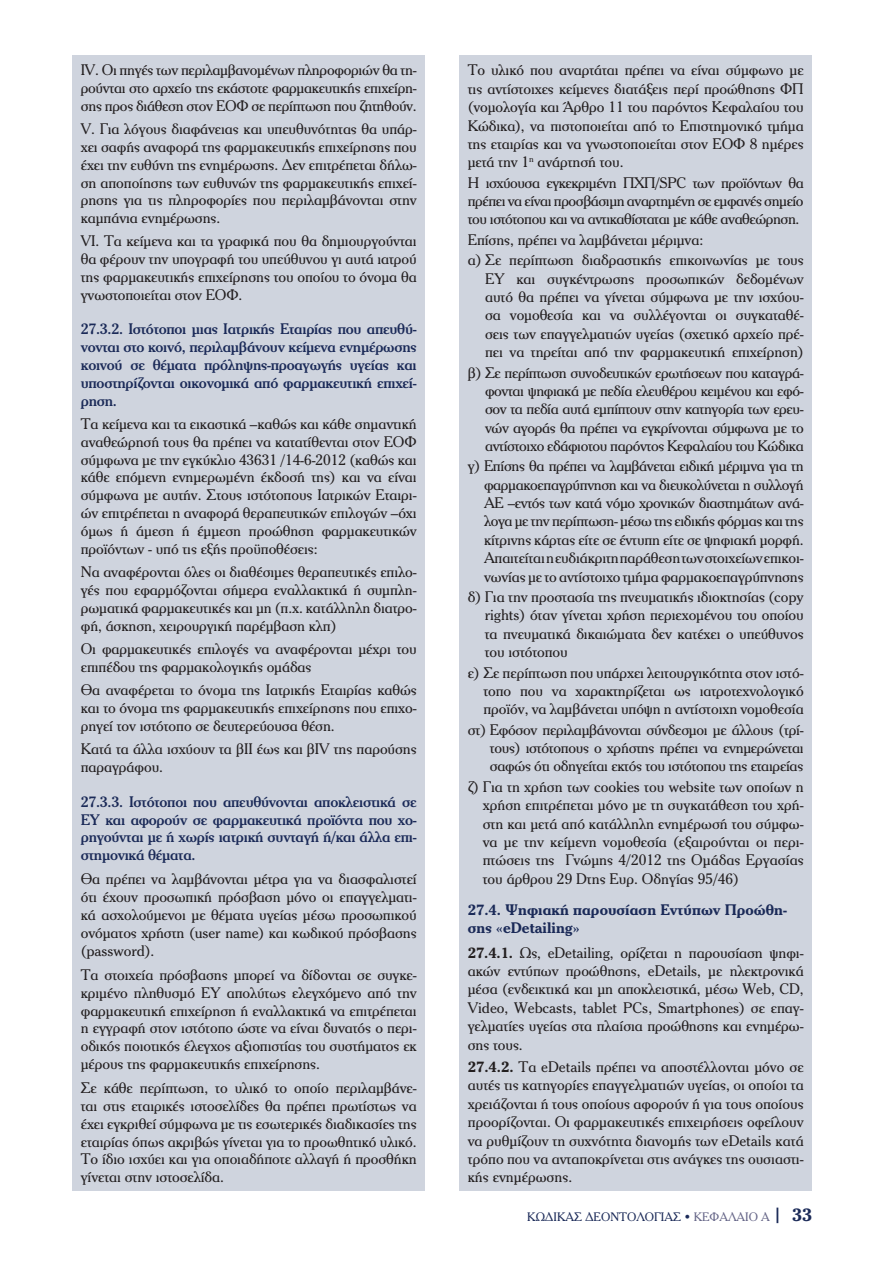
<style>
.page{position:relative;width:893px;height:1263px;background:#fff}
.page>*{position:absolute;margin:0;border:0;box-sizing:border-box;transform-origin:0 0}
.t1{font:15px/18.3px "PF Cheltenham";letter-spacing:-.005em;color:#231f20;text-align:justify}
.t2{font:500 15px/17.9px "PF Cheltenham";letter-spacing:-.02em;color:#1b2a58;text-align:justify}
.t3{font:700 15px/18.3px "PF Cheltenham";color:#1b2a58}
.t4{font:12px "PF Cheltenham";color:#1b2a58}
.s1{font-weight:700}
.s2{color:#656587}
.s3{font-weight:700;font-size:18px}
</style>
<div class="page">
<div style="left:72px;top:55px;width:353px;height:1136px;background:#cfd4de"></div>
<div style="left:459px;top:55px;width:353px;height:1136px;background:#cfd4de"></div>
<p class="t1" style="left:81px;top:61px;width:337px;line-height:17.9px">ΙV. Οι πηγές των περιλαµβανοµένων πληροφοριών θα τη&shy;ρούνται στο αρχείο της εκάστοτε φαρµακευτικής επιχείρη&shy;σης προς διάθεση στον ΕΟΦ σε περίπτωση που ζητηθούν.</p>
<p class="t1" style="left:81px;top:120px;width:337px;line-height:17.9px">V. Για λόγους διαφάνειας και υπευθυνότητας θα υπάρ&shy;χει σαφής αναφορά της φαρµακευτικής επιχείρησης που έχει την ευθύνη της ενηµέρωσης. ∆εν επιτρέπεται δήλω&shy;ση αποποίησης των ευθυνών της φαρµακευτικής επιχεί&shy;ρησης για τις πληροφορίες που περιλαµβάνονται στην καµπάνια ενηµέρωσης.</p>
<p class="t1" style="left:81px;top:232px;width:337px;line-height:17.9px">VI. Τα κείµενα και τα γραφικά που θα δηµιουργούνται θα φέρουν την υπογραφή του υπεύθυνου γι αυτά ιατρού της φαρµακευτικής επιχείρησης του οποίου το όνοµα θα γνωστοποιείται στον ΕΟΦ.</p>
<p class="t2" style="left:81px;top:320px;width:337px">27.3.2. Iστότοποι µιας Ιατρικής Εταιρίας που απευθύ&shy;νονται στο κοινό, περιλαµβάνουν κείµενα ενηµέρωσης κοινού σε θέµατα πρόληψης-προαγωγής υγείας και υποστηρίζονται οικονοµικά από φαρµακευτική επιχεί&shy;ρηση.</p>
<p class="t1" style="left:81px;top:415px;width:337px;line-height:17.9px">Τα κείµενα και τα εικαστικά –καθώς και κάθε σηµαντική αναθεώρησή τους θα πρέπει να κατατίθενται στον ΕΟΦ σύµφωνα µε την εγκύκλιο 43631 /14-6-2012 (καθώς και κάθε επόµενη ενηµερωµένη έκδοσή της) και να είναι σύµφωνα µε αυτήν. Στους ιστότοπους Ιατρικών Εταιρι&shy;ών επιτρέπεται η αναφορά θεραπευτικών επιλογών –όχι όµως ή άµεση ή έµµεση προώθηση φαρµακευτικών προϊόντων - υπό τις εξής προϋποθέσεις:</p>
<p class="t1" style="left:81px;top:563px;width:337px;line-height:17.9px">Να αναφέρονται όλες οι διαθέσιµες θεραπευτικές επιλο&shy;γές που εφαρµόζονται σήµερα εναλλακτικά ή συµπλη&shy;ρωµατικά φαρµακευτικές και µη (π.χ. κατάλληλη διατρο&shy;φή, άσκηση, χειρουργική παρέµβαση κλπ)</p>
<p class="t1" style="left:81px;top:640px;width:337px;line-height:17.9px">Οι φαρµακευτικές επιλογές να αναφέρονται µέχρι του επιπέδου της φαρµακολογικής οµάδας</p>
<p class="t1" style="left:81px;top:681px;width:337px;line-height:17.9px">Θα αναφέρεται το όνοµα της Ιατρικής Εταιρίας καθώς και το όνοµα της φαρµακευτικής επιχείρησης που επιχο&shy;ρηγεί τον ιστότοπο σε δευτερεύουσα θέση.</p>
<p class="t1" style="left:81px;top:740px;width:337px;line-height:17.9px">Κατά τα άλλα ισχύουν τα βΙΙ έως και βIV της παρούσης παραγράφου.</p>
<p class="t2" style="left:81px;top:792px;width:337px">27.3.3. Ιστότοποι που απευθύνονται αποκλειστικά σε ΕΥ και αφορούν σε φαρµακευτικά προϊόντα που χο&shy;ρηγούνται µε ή χωρίς ιατρική συνταγή ή/και άλλα επι&shy;στηµονικά θέµατα.</p>
<p class="t1" style="left:81px;top:870px;width:337px;line-height:17.9px">Θα πρέπει να λαµβάνονται µέτρα για να διασφαλιστεί ότι έχουν προσωπική πρόσβαση µόνο οι επαγγελµατι&shy;κά ασχολούµενοι µε θέµατα υγείας µέσω προσωπικού ονόµατος χρήστη (user name) και κωδικού πρόσβασης (password).</p>
<p class="t1" style="left:81px;top:965px;width:337px;line-height:17.9px">Τα στοιχεία πρόσβασης µπορεί να δίδονται σε συγκε&shy;κριµένο πληθυσµό ΕΥ απολύτως ελεγχόµενο από την φαρµακευτική επιχείρηση ή εναλλακτικά να επιτρέπεται η εγγραφή στον ιστότοπο ώστε να είναι δυνατός ο περι&shy;οδικός ποιοτικός έλεγχος αξιοπιστίας του συστήµατος εκ µέρους της φαρµακευτικής επιχείρησης.</p>
<p class="t1" style="left:81px;top:1079px;width:337px;line-height:17.9px">Σε κάθε περίπτωση, το υλικό το οποίο περιλαµβάνε&shy;ται στις εταιρικές ιστοσελίδες θα πρέπει πρωτίστως να έχει εγκριθεί σύµφωνα µε τις εσωτερικές διαδικασίες της εταιρίας όπως ακριβώς γίνεται για το προωθητικό υλικό.<br>Το ίδιο ισχύει και για οποιαδήποτε αλλαγή ή προσθήκη γίνεται στην ιστοσελίδα.</p>
<p class="t1" style="left:468px;top:61px;width:337px">Το υλικό που αναρτάται πρέπει να είναι σύµφωνο µε τις αντίστοιχες κείµενες διατάξεις περί προώθησης ΦΠ (νοµολογία και Άρθρο 11 του παρόντος Κεφαλαίου του Κώδικα), να πιστοποιείται από το Επιστηµονικό τµήµα της εταιρίας και να γνωστοποιείται στον ΕΟΦ 8 ηµέρες µετά την 1<sup>η</sup> ανάρτησή του.</p>
<p class="t1" style="left:468px;top:173px;width:337px">Η ισχύουσα εγκεκριµένη ΠΧΠ/SPC των προϊόντων θα πρέπει να είναι προσβάσιµη αναρτηµένη σε εµφανές σηµείο του ιστότοπου και να αντικαθίσταται µε κάθε αναθεώρηση.</p>
<p class="t1" style="left:468px;top:229px;width:337px;line-height:20.5px">Επίσης, πρέπει να λαµβάνεται µέριµνα:<br>α) Σε περίπτωση διαδραστικής επικοινωνίας µε τους</p>
<p class="t1" style="left:485px;top:269px;width:320px">ΕΥ και συγκέντρωσης προσωπικών δεδοµένων αυτό θα πρέπει να γίνεται σύµφωνα µε την ισχύου&shy;σα νοµοθεσία και να συλλέγονται οι συγκαταθέ&shy;σεις των επαγγελµατιών υγείας (σχετικό αρχείο πρέ&shy;πει να τηρείται από την φαρµακευτική επιχείρηση)</p>
<p class="t1" style="left:485px;top:363px;width:320px;text-indent:-17px">β) Σε περίπτωση συνοδευτικών ερωτήσεων που καταγρά&shy;φονται ψηφιακά µε πεδία ελευθέρου κειµένου και εφό&shy;σον τα πεδία αυτά εµπίπτουν στην κατηγορία των ερευ&shy;νών αγοράς θα πρέπει να εγκρίνονται σύµφωνα µε το αντίστοιχο εδάφιοτου παρόντος Κεφαλαίου του Κώδικα</p>
<p class="t1" style="left:484px;top:457px;width:321px;text-indent:-16px">γ) Επίσης θα πρέπει να λαµβάνεται ειδική µέριµνα για τη φαρµακοεπαγρύπνηση και να διευκολύνεται η συλλογή ΑΕ –εντός των κατά νόµο χρονικών διαστηµάτων ανά&shy;λογα µε την περίπτωση- µέσω της ειδικής φόρµας και της κίτρινης κάρτας είτε σε έντυπη είτε σε ψηφιακή µορφή.<br>Απαιτείται η ευδιάκριτη παράθεση των στοιχείων επικοι&shy;νωνίας µε το αντίστοιχο τµήµα φαρµακοεπαγρύπνησης</p>
<p class="t1" style="left:485px;top:587px;width:320px;text-indent:-17px">δ) Για την προστασία της πνευµατικής ιδιοκτησίας (copy rights) όταν γίνεται χρήση περιεχοµένου του οποίου τα πνευµατικά δικαιώµατα δεν κατέχει ο υπεύθυνος του ιστότοπου</p>
<p class="t1" style="left:483px;top:663px;width:322px;text-indent:-16px">ε) Σε περίπτωση που υπάρχει λειτουργικότητα στον ιστό&shy;τοπο που να χαρακτηρίζεται ως ιατροτεχνολογικό προϊόν, να λαµβάνεται υπόψη η αντίστοιχη νοµοθεσία</p>
<p class="t1" style="left:490px;top:720px;width:315px;text-indent:-22px">στ) Εφόσον περιλαµβάνονται σύνδεσµοι µε άλλους (τρί&shy;τους) ιστότοπους ο χρήστης πρέπει να ενηµερώνεται σαφώς ότι οδηγείται εκτός του ιστότοπου της εταιρείας</p>
<p class="t1" style="left:483px;top:777px;width:322px;text-indent:-15px">ζ) Για τη χρήση των cookies του website των οποίων η χρήση επιτρέπεται µόνο µε τη συγκατάθεση του χρή&shy;στη και µετά από κατάλληλη ενηµέρωσή του σύµφω&shy;να µε την κείµενη νοµοθεσία (εξαιρούνται οι περι&shy;πτώσεις της Γνώµης 4/2012 της Οµάδας Εργασίας του άρθρου 29 Dτης Ευρ. Οδηγίας 95/46)</p>
<p class="t3" style="left:468px;top:900px;width:321px">27.4. Ψηφιακή παρουσίαση Εντύπων Προώθη&shy;σης «eDetailing»</p>
<p class="t1" style="left:468px;top:943px;width:337px"><span class="s1">27.4.1.</span> Ως, eDetailing, ορίζεται η παρουσίαση ψηφι&shy;ακών εντύπων προώθησης, eDetails, µε ηλεκτρονικά µέσα (ενδεικτικά και µη αποκλειστικά, µέσω Web, CD, Video, Webcasts, tablet PCs, Smartphones) σε επαγ&shy;γελµατίες υγείας στα πλαίσια προώθησης και ενηµέρω&shy;σης τους.</p>
<p class="t1" style="left:468px;top:1057px;width:337px"><span class="s1">27.4.2.</span> Τα eDetails πρέπει να αποστέλλονται µόνο σε αυτές τις κατηγορίες επαγγελµατιών υγείας, οι οποίοι τα χρειάζονται ή τους οποίους αφορούν ή για τους οποίους προορίζονται. Οι φαρµακευτικές επιχειρήσεις οφείλουν να ρυθµίζουν τη συχνότητα διανοµής των eDetails κατά τρόπο που να ανταποκρίνεται στις ανάγκες της ουσιαστι&shy;κής ενηµέρωσης.</p>
<p class="t4" style="left:527px;top:1210px;width:286px">ΚΩΔΙΚΑΣ ΔΕΟΝΤΟΛΟΓΙΑΣ <span class="s2">ΚΕΦΑΛΑΙΟ Α</span> <span class="s3">| 33</span></p>
</div>
